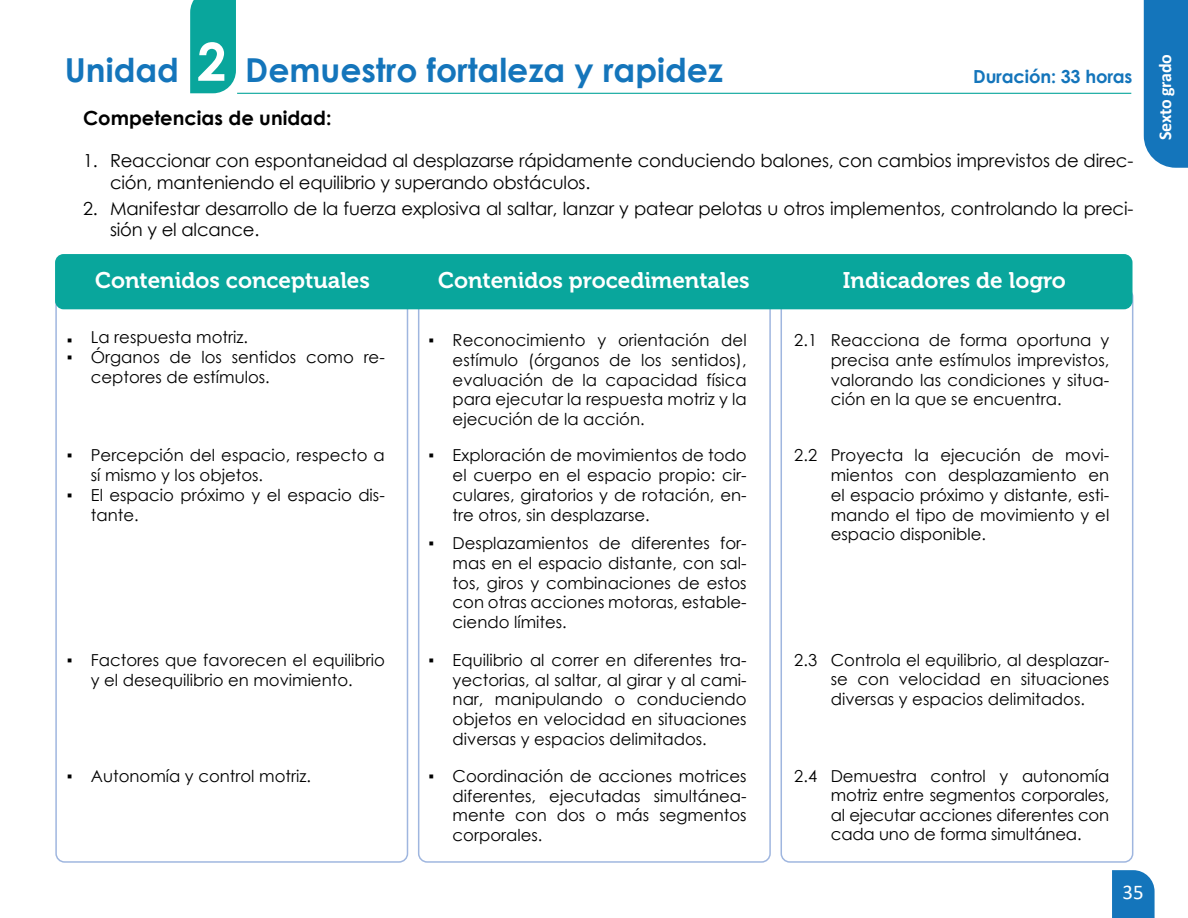
<style>
.page{position:relative;width:1188px;height:918px;background:#fff}
.page>*{position:absolute;margin:0;border:0;box-sizing:border-box;transform-origin:0 0}
.t1{font:700 33px "Century Gothic";color:#1475bb}
.t2{font:22.5px "Museo 700";color:#fff}
.t3{font:21px "Calibri";color:#fff}
.t4{font:700 19.5px "Century Gothic";color:#000}
.t5{font:18px/21.6px "Century Gothic";letter-spacing:-.01em;color:#000}
.t6{font:700 18px "Century Gothic";letter-spacing:-.01em;color:#1475bb}
.t7{font:700 18px "Calibri";letter-spacing:-.01em;color:#fff}
.t8{font:16.5px/19.8px "Century Gothic";color:#000;text-align:justify}
.s1{font-size:52.5px;color:#fff}
</style>
<div class="page">
<div style="left:1144px;top:0;width:44px;height:168px;background:#1475bb"></div>
<svg style="left:1112px;top:870px;width:43px;height:48px"></svg>
<div style="left:781px;top:288px;width:352px;height:575px;border:2px solid #9fb6df;border-radius:9px"></div>
<div style="left:418px;top:288px;width:353px;height:575px;border:2px solid #9fb6df;border-radius:9px"></div>
<div style="left:55px;top:288px;width:353px;height:575px;border:2px solid #9fb6df;border-radius:9px"></div>
<div style="left:190px;top:0;width:46px;height:93px;background:#09a69c"></div>
<hr style="left:237px;top:93px;width:894px;height:1px;background:#09a69c">
<div style="left:55px;top:254px;width:1078px;height:55px;background:#09a69c;border-radius:9px"></div>
<h1 class="t1" style="left:65px;top:45px;width:660px">Unidad <span class="s1">2</span> Demuestro fortaleza y rapidez</h1>
<p class="t6" style="left:973px;top:63px;width:161px">Duración: 33 horas</p>
<p class="t4" style="left:83px;top:103px;width:250px">Competencias de unidad:</p>
<p class="t5" style="left:110px;top:150px;width:1025px;text-indent:-27px">1. Reaccionar con espontaneidad al desplazarse rápidamente conduciendo balones, con cambios imprevistos de direc&shy;ción, manteniendo el equilibrio y superando obstáculos.</p>
<p class="t5" style="left:110px;top:197px;width:1025px;text-indent:-27px">2. Manifestar desarrollo de la fuerza explosiva al saltar, lanzar y patear pelotas u otros implementos, controlando la preci&shy;sión y el alcance.</p>
<h2 class="t2" style="left:95px;top:268px;width:276px">Contenidos conceptuales</h2>
<h2 class="t2" style="left:438px;top:268px;width:313px">Contenidos procedimentales</h2>
<h2 class="t2" style="left:843px;top:268px;width:225px">Indicadores de logro</h2>
<p class="t8" style="left:67px;top:327px;width:183px">▪ La respuesta motriz.</p>
<p class="t8" style="left:91px;top:347px;width:296px;text-indent:-24px">▪ Órganos de los sentidos como re&shy;ceptores de estímulos.</p>
<p class="t8" style="left:91px;top:445px;width:295px;text-indent:-24px">▪ Percepción del espacio, respecto a sí mismo y los objetos.</p>
<p class="t8" style="left:91px;top:485px;width:295px;text-indent:-24px">▪ El espacio próximo y el espacio dis&shy;tante.</p>
<p class="t8" style="left:453px;top:330px;width:296px;text-indent:-24px">▪ Reconocimiento y orientación del estímulo (órganos de los sentidos), evaluación de la capacidad física para ejecutar la respuesta motriz y la ejecución de la acción.</p>
<p class="t8" style="left:831px;top:330px;width:280px;text-indent:-37px">2.1 Reacciona de forma oportuna y precisa ante estímulos imprevistos, valorando las condiciones y situa&shy;ción en la que se encuentra.</p>
<p class="t8" style="left:453px;top:445px;width:296px;text-indent:-24px">▪ Exploración de movimientos de todo el cuerpo en el espacio propio: cir&shy;culares, giratorios y de rotación, en&shy;tre otros, sin desplazarse.</p>
<p class="t8" style="left:453px;top:533px;width:296px;text-indent:-24px">▪ Desplazamientos de diferentes for&shy;mas en el espacio distante, con sal&shy;tos, giros y combinaciones de estos con otras acciones motoras, estable&shy;ciendo límites.</p>
<p class="t8" style="left:831px;top:445px;width:280px;text-indent:-37px">2.2 Proyecta la ejecución de movi&shy;mientos con desplazamiento en el espacio próximo y distante, esti&shy;mando el tipo de movimiento y el espacio disponible.</p>
<p class="t8" style="left:67px;top:650px;width:320px;text-align:center">▪ Factores que favorecen el equilibrio y el desequilibrio en movimiento.</p>
<p class="t8" style="left:453px;top:650px;width:296px;text-indent:-24px">▪ Equilibrio al correr en diferentes tra&shy;yectorias, al saltar, al girar y al cami&shy;nar, manipulando o conduciendo objetos en velocidad en situaciones diversas y espacios delimitados.</p>
<p class="t8" style="left:831px;top:650px;width:280px;text-indent:-37px">2.3 Controla el equilibrio, al desplazar&shy;se con velocidad en situaciones diversas y espacios delimitados.</p>
<p class="t8" style="left:67px;top:766px;width:246px">▪ Autonomía y control motriz.</p>
<p class="t8" style="left:453px;top:766px;width:296px;text-indent:-24px">▪ Coordinación de acciones motrices diferentes, ejecutadas simultánea&shy;mente con dos o más segmentos corporales.</p>
<p class="t8" style="left:831px;top:766px;width:280px;text-indent:-37px">2.4 Demuestra control y autonomía motriz entre segmentos corporales, al ejecutar acciones diferentes con cada uno de forma simultánea.</p>
<p class="t7" style="left:1153px;top:140px;width:88px;rotate:-90deg">Sexto grado</p>
<p class="t3" style="left:1123px;top:878px;width:23px">35</p>
</div>
